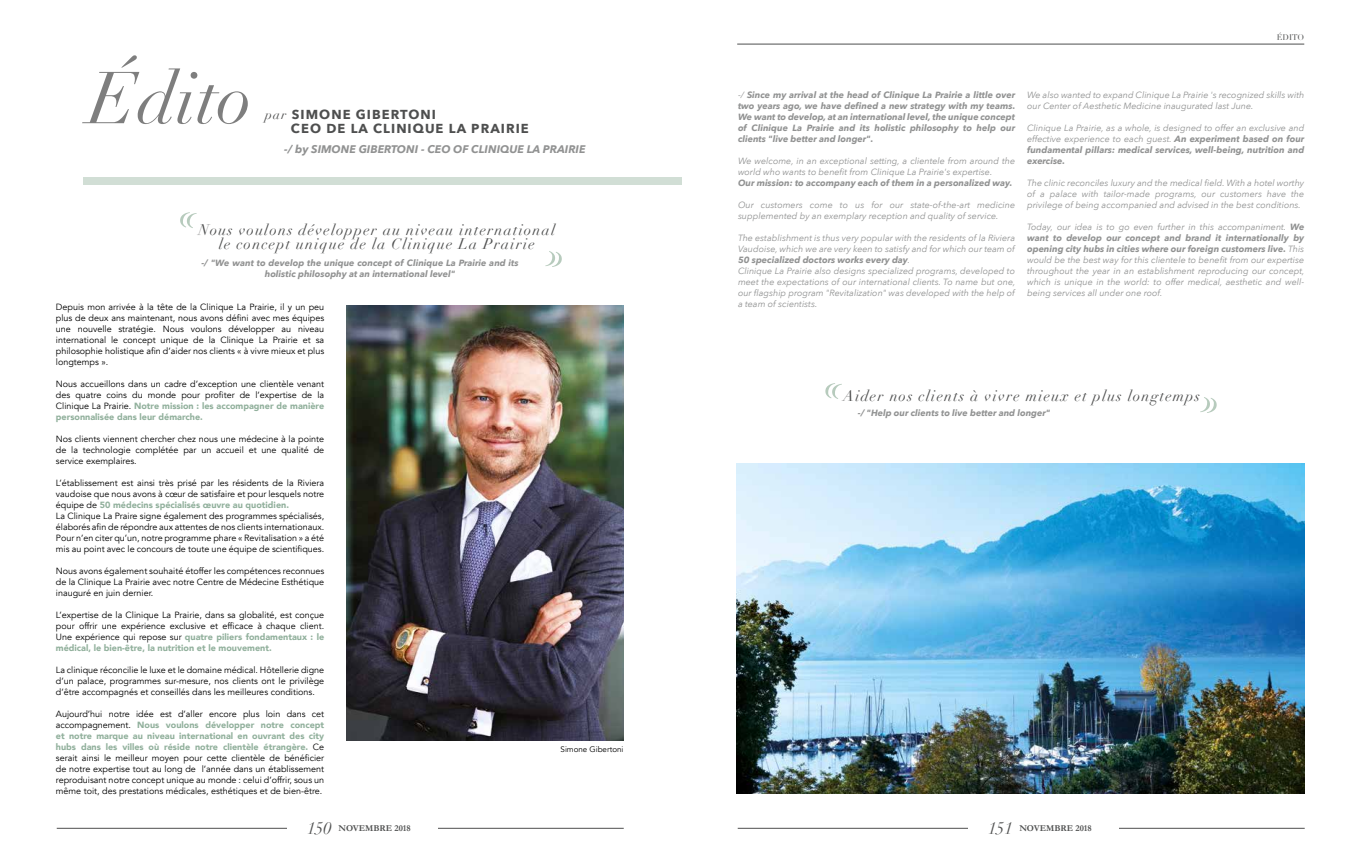
<style>
.page{position:relative;width:1361px;height:851px;background:#fff}
.page>*{position:absolute;margin:0;border:0;box-sizing:border-box;transform-origin:0 0}
.t1{font:italic 72px "Didot";color:#7e7e7e}
.t2{font:italic 54px "Didot";color:#b7cbbd}
.t3{font:italic 17px "Didot";color:#4e4f4f}
.t4{font:italic 15px/14px "Didot";letter-spacing:.08em;color:#4e4f4f;text-align:center}
.t5{font:500 condensed 14px "Futura";letter-spacing:-.09em;color:#000}
.t6{font:700 13px/14px "Avenir Next";letter-spacing:.08em;color:#4e4f4f}
.t7{font:italic 700 11px "Avenir Next";color:#919292}
.t8{font:9px/11px "Avenir";color:#000;text-align:justify}
.t9{font:italic 9px/11px "Avenir Next";color:#919292}
.t10{font:italic 700 9px/11px "Avenir Next";color:#919292;text-align:justify}
.t11{font:700 9px "Garamond";color:#4e4f4f}
.t12{font:8px "Avenir";color:#000}
.t13{font:8px "Didot";color:#4e4f4f}
.t14{font:300 condensed 7px "Futura";color:#000}
.s1{font-family:"Didot";font-weight:400;font-style:italic}
.s2{font-weight:900;color:#91b09c}
.s3{font-weight:400}
.s4{font-weight:700}
</style>
<div class="page">
<hr style="left:738px;top:827px;width:566px;height:1px;background:#4e4f4f">
<div style="left:968px;top:808px;width:150px;height:42px;background:#fff"></div>
<hr style="left:737px;top:44px;width:567px;height:1px;background:#4e4f4f">
<hr style="left:57px;top:827px;width:567px;height:1px;background:#4e4f4f">
<div style="left:287px;top:808px;width:150px;height:42px;background:#fff"></div>
<img style="left:346px;top:305px;width:277px;height:435px">
<div style="left:83px;top:177px;width:598px;height:7px;background:#d1ded5"></div>
<img style="left:737px;top:463px;width:567px;height:330px">
<h1 class="t1" style="left:88px;top:55px;width:165px">Édito</h1>
<h3 class="t6" style="left:291px;top:108px;width:239px;text-indent:-26px"><span class="s1">par</span> SIMONE GIBERTONI<br>CEO DE LA CLINIQUE LA PRAIRIE</h3>
<p class="t7" style="left:284px;top:141px;width:303px">-/ by SIMONE GIBERTONI - CEO OF CLINIQUE LA PRAIRIE</p>
<h2 class="t2" style="left:179px;top:181px;width:23px">«</h2>
<h3 class="t4" style="left:198px;top:223px;width:358px">Nous voulons développer au niveau international le concept unique de la Clinique La Prairie</h3>
<h2 class="t2" style="left:546px;top:219px;width:23px">»</h2>
<p class="t10" style="left:201px;top:257px;width:319px;text-align:center">-/ "We want to develop the unique concept of Clinique La Prairie and its holistic philosophy at an international level"</p>
<p class="t8" style="left:56px;top:302px;width:270px">Depuis mon arrivée à la tête de la Clinique La Prairie, il y un peu plus de deux ans maintenant, nous avons défini avec mes équipes une nouvelle stratégie. Nous voulons développer au niveau international le concept unique de la Clinique La Prairie et sa philosophie holistique afin d’aider nos clients « à vivre mieux et plus longtemps ».</p>
<p class="t8" style="left:56px;top:379px;width:270px">Nous accueillons dans un cadre d’exception une clientèle venant des quatre coins du monde pour profiter de l’expertise de la Clinique La Prairie. <span class="s2">Notre mission : les accompagner de manière personnalisée dans leur démarche.</span></p>
<p class="t8" style="left:56px;top:434px;width:270px">Nos clients viennent chercher chez nous une médecine à la pointe de la technologie complétée par un accueil et une qualité de service exemplaires.</p>
<p class="t8" style="left:56px;top:478px;width:270px;text-align:left">L’établissement est ainsi très prisé par les résidents de la Riviera vaudoise que nous avons à cœur de satisfaire et pour lesquels notre équipe de <span class="s2">50 médecins spécialisés œuvre au quotidien.<br></span>La Clinique La Praire signe également des programmes spécialisés, élaborés afin de répondre aux attentes de nos clients internationaux.<br>Pour n’en citer qu’un, notre programme phare « Revitalisation » a été mis au point avec le concours de toute une équipe de scientifiques.</p>
<p class="t8" style="left:56px;top:566px;width:270px">Nous avons également souhaité étoffer les compétences reconnues de la Clinique La Prairie avec notre Centre de Médecine Esthétique inauguré en juin dernier.</p>
<p class="t8" style="left:56px;top:610px;width:270px">L’expertise de la Clinique La Prairie, dans sa globalité, est conçue pour offrir une expérience exclusive et efficace à chaque client.<br>Une expérience qui repose sur <span class="s2">quatre piliers fondamentaux : le médical, le bien-être, la nutrition et le mouvement.</span></p>
<p class="t8" style="left:56px;top:665px;width:270px">La clinique réconcilie le luxe et le domaine médical. Hôtellerie digne d’un palace, programmes sur-mesure, nos clients ont le privilège d’être accompagnés et conseillés dans les meilleures conditions.</p>
<p class="t8" style="left:56px;top:709px;width:270px">Aujourd’hui notre idée est d’aller encore plus loin dans cet accompagnement. <span class="s2">Nous voulons développer notre concept et notre marque au niveau international en ouvrant des city hubs dans les villes où réside notre clientèle étrangère.</span> Ce serait ainsi le meilleur moyen pour cette clientèle de bénéficier de notre expertise tout au long de l’année dans un établissement reproduisant notre concept unique au monde : celui d’offrir, sous un même toit, des prestations médicales, esthétiques et de bien-être.</p>
<h3 class="t3" style="left:307px;top:817px;width:26px">150</h3>
<p class="t14" style="left:338px;top:824px;width:46px">FÉVRIER/MARS 2018</p>
<h3 class="t5" style="left:324px;top:820px;width:16px">150</h3>
<p class="t11" style="left:338px;top:823px;width:74px">NOVEMBRE 2018</p>
<p class="t12" style="left:560px;top:744px;width:64px">Simone Gibertoni</p>
<p class="t13" style="left:1277px;top:32px;width:29px">ÉDITO</p>
<p class="t10" style="left:738px;top:90px;width:279px"><span class="s3">-/</span> Since my arrival at the head of Clinique La Prairie a little over two years ago, we have defined a new strategy with my teams.<br>We want to develop, at an international level, the unique concept of Clinique La Prairie and its holistic philosophy to help our clients "live better and longer".</p>
<p class="t9" style="left:738px;top:156px;width:279px">We welcome, in an exceptional setting, a clientele from around the world who wants to benefit from Clinique La Prairie's expertise.</p>
<p class="t10" style="left:738px;top:178px;width:276px">Our mission: to accompany each of them in a personalized way.</p>
<p class="t9" style="left:738px;top:200px;width:279px">Our customers come to us for our state-of-the-art medicine supplemented by an exemplary reception and quality of service.</p>
<p class="t9" style="left:738px;top:233px;width:279px">The establishment is thus very popular with the residents of la Riviera Vaudoise, which we are very keen to satisfy and for which our team of <span class="s4">50 specialized doctors works every day</span>.<br>Clinique La Prairie also designs specialized programs, developed to meet the expectations of our international clients. To name but one, our flagship program "Revitalization" was developed with the help of a team of scientists.</p>
<p class="t9" style="left:1027px;top:90px;width:279px">We also wanted to expand Clinique La Prairie 's recognized skills with our Center of Aesthetic Medicine inaugurated last June.</p>
<p class="t10" style="left:1027px;top:123px;width:279px"><span class="s3">Clinique La Prairie, as a whole, is designed to offer an exclusive and effective experience to each guest.</span> An experiment based on four fundamental pillars: medical services, well-being, nutrition and exercise.</p>
<p class="t9" style="left:1027px;top:178px;width:279px;text-align:justify">The clinic reconciles luxury and the medical field. With a hotel worthy of a palace with tailor-made programs, our customers have the privilege of being accompanied and advised in the best conditions.</p>
<p class="t9" style="left:1027px;top:222px;width:279px;text-align:justify">Today, our idea is to go even further in this accompaniment. <span class="s4">We want to develop our concept and brand it internationally by opening city hubs in cities where our foreign customers live.</span> This would be the best way for this clientele to benefit from our expertise throughout the year in an establishment reproducing our concept, which is unique in the world: to offer medical, aesthetic and well&shy;being services all under one roof.</p>
<h2 class="t2" style="left:824px;top:351px;width:23px">«</h2>
<h3 class="t4" style="left:843px;top:389px;width:358px">Aider nos clients à vivre mieux et plus longtemps</h3>
<h2 class="t2" style="left:1201px;top:365px;width:23px">»</h2>
<p class="t10" style="left:858px;top:407px;width:194px">-/ "Help our clients to live better and longer"</p>
<h3 class="t3" style="left:988px;top:817px;width:26px">151</h3>
<p class="t14" style="left:1019px;top:824px;width:46px">FÉVRIER/MARS 2018</p>
<h3 class="t5" style="left:1005px;top:820px;width:16px">151</h3>
<p class="t11" style="left:1019px;top:823px;width:74px">NOVEMBRE 2018</p>
</div>
